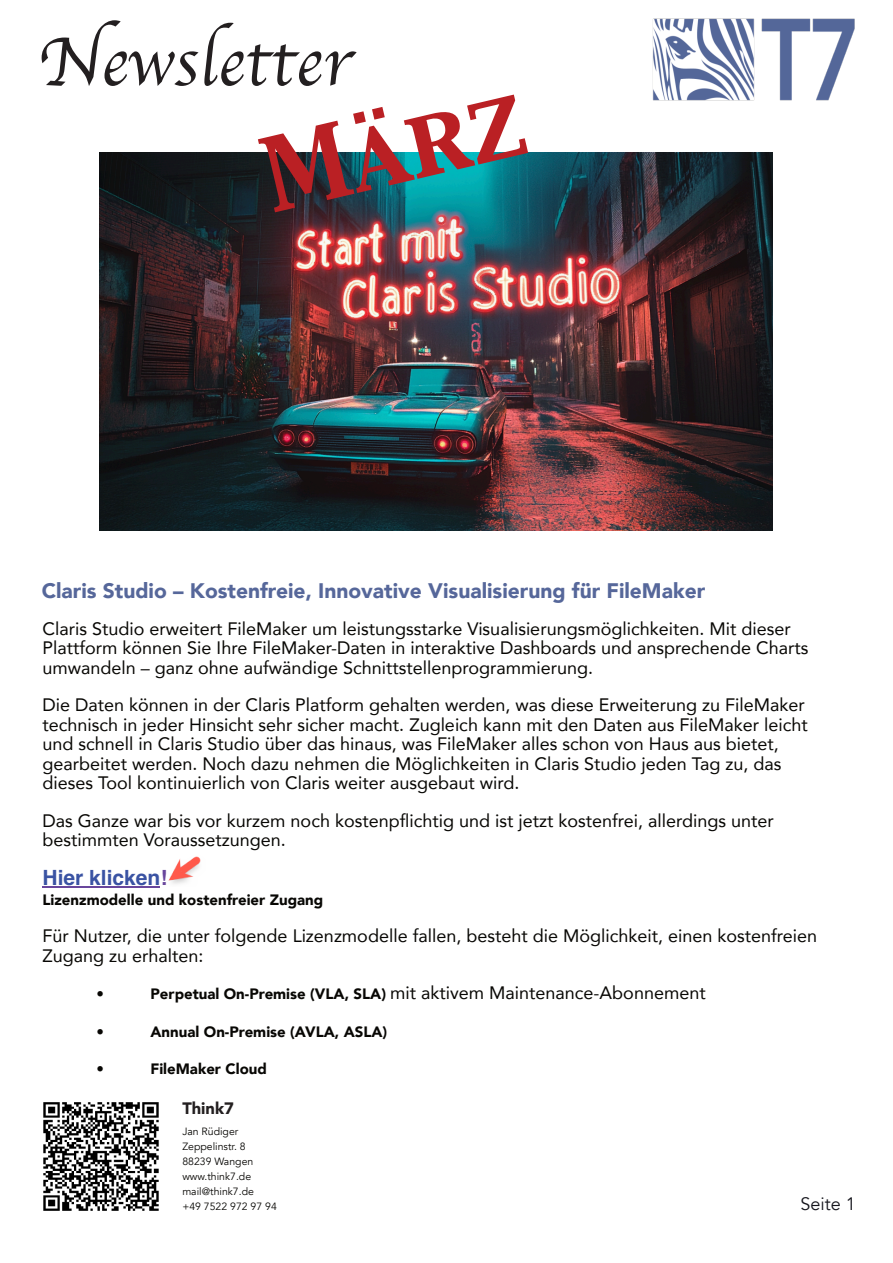
<style>
.page{position:relative;width:893px;height:1263px;background:#fff}
.page>*{position:absolute;margin:0;border:0;box-sizing:border-box;transform-origin:0 0}
.t1{font:90px "Capitals";color:#ba2024}
.t2{font:72px "Apple Chancery";color:#231f20}
.t3{font:900 21px "Avenir";color:#56679a}
.t4{font:700 21px "Helvetica";color:#3a53a3}
.t5{font:18px/19.5px "Avenir";color:#080704}
.t6{font:18px "Avenir";color:#15151c}
.t7{font:900 16.5px "Avenir";color:#231f20}
.t8{font:900 15px "Avenir";color:#080704}
.t9{font:10.5px/15px "Avenir";color:#080704}
.s1{color:#69469c}
.s2{font-weight:900;font-size:15px}
</style>
<div class="page">
<img style="left:652px;top:18px;width:203px;height:83px">
<img style="left:43px;top:1102px;width:116px;height:109px">
<img style="left:99px;top:153px;width:673px;height:377px">
<hr style="left:42px;top:887px;width:118px;height:1px;background:#69469c">
<img style="left:168px;top:856px;width:33px;height:28px">
<h2 class="t2" style="left:37px;top:28px;width:316px">Newsletter</h2>
<h1 class="t1" style="left:252px;top:125px;width:267px;rotate:-13deg">März</h1>
<p class="t3" style="left:42px;top:577px;width:665px">Claris Studio – Kostenfreie, Innovative Visualisierung für FileMaker</p>
<p class="t5" style="left:42px;top:619px;width:767px">Claris Studio erweitert FileMaker um leistungsstarke Visualisierungsmöglichkeiten. Mit dieser<br>Plattform können Sie Ihre FileMaker-Daten in interaktive Dashboards und ansprechende Charts umwandeln – ganz ohne aufwändige Schnittstellenprogrammierung.</p>
<p class="t5" style="left:42px;top:695px;width:767px">Die Daten können in der Claris Platform gehalten werden, was diese Erweiterung zu FileMaker technisch in jeder Hinsicht sehr sicher macht. Zugleich kann mit den Daten aus FileMaker leicht und schnell in Claris Studio über das hinaus, was FileMaker alles schon von Haus aus bietet, gearbeitet werden. Noch dazu nehmen die Möglichkeiten in Claris Studio jeden Tag zu, das dieses Tool kontinuierlich von Claris weiter ausgebaut wird.</p>
<p class="t5" style="left:42px;top:811px;width:733px">Das Ganze war bis vor kurzem noch kostenpflichtig und ist jetzt kostenfrei, allerdings unter bestimmten Voraussetzungen.</p>
<p class="t4" style="left:42px;top:869px;width:126px">Hier klicken<span class="s1">!</span></p>
<p class="t8" style="left:42px;top:890px;width:282px">Lizenzmodelle und kostenfreier Zugang</p>
<p class="t5" style="left:42px;top:926px;width:776px">Für Nutzer, die unter folgende Lizenzmodelle fallen, besteht die Möglichkeit, einen kostenfreien<br>Zugang zu erhalten:</p>
<p class="t8" style="left:96px;top:984px;width:9px">•</p>
<p class="t5" style="left:150px;top:983px;width:557px"><span class="s2">Perpetual On-Premise (VLA, SLA)</span> mit aktivem Maintenance-Abonnement</p>
<p class="t8" style="left:96px;top:1022px;width:9px">•</p>
<p class="t8" style="left:150px;top:1022px;width:238px">Annual On-Premise (AVLA, ASLA)</p>
<p class="t8" style="left:96px;top:1059px;width:9px">•</p>
<p class="t8" style="left:150px;top:1059px;width:118px">FileMaker Cloud</p>
<p class="t7" style="left:182px;top:1097px;width:53px">Think7</p>
<p class="t9" style="left:182px;top:1124px;width:96px">Jan Rüdiger<br>Zeppelinstr. 8<br>88239 Wangen www.think7.de mail@think7.de<br>+49 7522 972 97 94</p>
<p class="t6" style="left:801px;top:1192px;width:57px">Seite 1</p>
</div>
